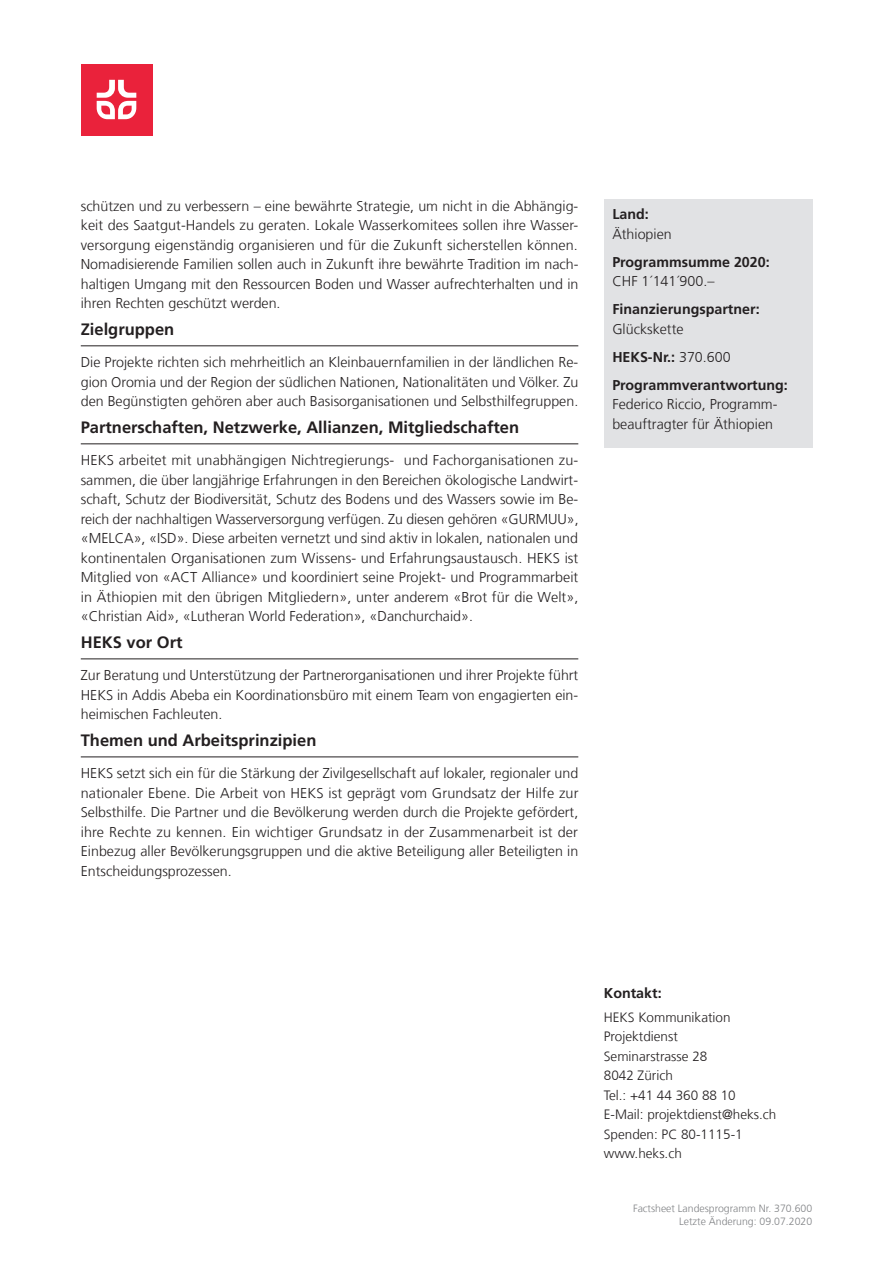
<style>
.page{position:relative;width:893px;height:1263px;background:#fff}
.page>*{position:absolute;margin:0;border:0;box-sizing:border-box;transform-origin:0 0}
.Untertitel{font:700 16.5px "Frutiger LT Com";color:#231f20}
.text{font:300 14.25px/19.5px "Frutiger LT Com";color:#231f20;text-align:justify}
.kasten{font:300 14.25px/19.5px "Frutiger LT Com";color:#231f20}
.kasten-2{font:700 14.25px/19.5px "Frutiger LT Com";color:#231f20}
.text-2{font:700 14.25px "Frutiger LT Com";color:#231f20}
.Kontakt{font:300 13.5px "Frutiger LT Com";color:#231f20}
.t1{font:300 10.5px/12.6px "Frutiger LT Com";color:#808285;text-align:right}
.s1{font-weight:700}
.s2{font-weight:300}
</style>
<div class="page">
<hr style="left:81px;top:345px;width:497px;height:1px;background:#231f20">
<hr style="left:81px;top:443px;width:497px;height:1px;background:#231f20">
<hr style="left:81px;top:658px;width:497px;height:1px;background:#231f20">
<hr style="left:81px;top:756px;width:497px;height:1px;background:#231f20">
<div style="left:604px;top:200px;width:208px;height:248px;background:#e1e2e4"></div>
<div style="left:81px;top:64px;width:71px;height:71px;background:#ea223b"></div>
<svg style="left:97px;top:80px;width:39px;height:39px"></svg>
<p class="text" style="left:81px;top:196px;width:499px">schützen und zu verbessern – eine bewährte Strategie, um nicht in die Abhängig&shy;keit des Saatgut-Handels zu geraten. Lokale Wasserkomitees sollen ihre Wasser&shy;versorgung eigenständig organisieren und für die Zukunft sicherstellen können.<br>Nomadisierende Familien sollen auch in Zukunft ihre bewährte Tradition im nach&shy;haltigen Umgang mit den Ressourcen Boden und Wasser aufrechterhalten und in ihren Rechten geschützt werden.</p>
<p class="Untertitel" style="left:81px;top:319px;width:95px">Zielgruppen</p>
<p class="text" style="left:81px;top:352px;width:499px">Die Projekte richten sich mehrheitlich an Kleinbauernfamilien in der ländlichen Re&shy;gion Oromia und der Region der südlichen Nationen, Nationalitäten und Völker. Zu den Begünstigten gehören aber auch Basisorganisationen und Selbsthilfegruppen.</p>
<p class="Untertitel" style="left:81px;top:417px;width:440px">Partnerschaften, Netzwerke, Allianzen, Mitgliedschaften</p>
<p class="text" style="left:81px;top:450px;width:499px">HEKS arbeitet mit unabhängigen Nichtregierungs- und Fachorganisationen zu&shy;sammen, die über langjährige Erfahrungen in den Bereichen ökologische Landwirt&shy;schaft, Schutz der Biodiversität, Schutz des Bodens und des Wassers sowie im Be&shy;reich der nachhaltigen Wasserversorgung verfügen. Zu diesen gehören «GURMUU», «MELCA», «ISD». Diese arbeiten vernetzt und sind aktiv in lokalen, nationalen und kontinentalen Organisationen zum Wissens- und Erfahrungsaustausch. HEKS ist Mitglied von «ACT Alliance» und koordiniert seine Projekt- und Programmarbeit in Äthiopien mit den übrigen Mitgliedern», unter anderem «Brot für die Welt», «Christian Aid», «Lutheran World Federation», «Danchurchaid».</p>
<p class="Untertitel" style="left:81px;top:632px;width:103px">HEKS vor Ort</p>
<p class="text" style="left:81px;top:665px;width:499px">Zur Beratung und Unterstützung der Partnerorganisationen und ihrer Projekte führt HEKS in Addis Abeba ein Koordinationsbüro mit einem Team von engagierten ein&shy;heimischen Fachleuten.</p>
<p class="Untertitel" style="left:81px;top:730px;width:237px">Themen und Arbeitsprinzipien</p>
<p class="text" style="left:81px;top:763px;width:499px">HEKS setzt sich ein für die Stärkung der Zivilgesellschaft auf lokaler, regionaler und nationaler Ebene. Die Arbeit von HEKS ist geprägt vom Grundsatz der Hilfe zur Selbsthilfe. Die Partner und die Bevölkerung werden durch die Projekte gefördert, ihre Rechte zu kennen. Ein wichtiger Grundsatz in der Zusammenarbeit ist der Einbezug aller Bevölkerungsgruppen und die aktive Beteiligung aller Beteiligten in Entscheidungsprozessen.</p>
<p class="kasten" style="left:612px;top:204px;width:61px"><span class="s1">Land:<br></span>Äthiopien</p>
<p class="kasten-2" style="left:612px;top:252px;width:159px">Programmsumme 2020:<br><span class="s2">CHF 1´141´900.–</span></p>
<p class="kasten-2" style="left:612px;top:299px;width:149px">Finanzierungspartner:<br><span class="s2">Glückskette</span></p>
<p class="kasten-2" style="left:612px;top:347px;width:120px">HEKS-Nr.: <span class="s2">370.600</span></p>
<p class="kasten" style="left:612px;top:375px;width:177px"><span class="s1">Programmverantwortung:<br></span>Federico Riccio, Programm&shy;beauftragter für Äthiopien</p>
<p class="text-2" style="left:604px;top:985px;width:59px">Kontakt:</p>
<p class="Kontakt" style="left:604px;top:1009px;width:128px">HEKS Kommunikation</p>
<p class="Kontakt" style="left:604px;top:1029px;width:76px">Projektdienst</p>
<p class="Kontakt" style="left:604px;top:1048px;width:105px">Seminarstrasse 28</p>
<p class="Kontakt" style="left:604px;top:1068px;width:71px">8042 Zürich</p>
<p class="Kontakt" style="left:604px;top:1087px;width:133px">Tel.: +41 44 360 88 10</p>
<p class="Kontakt" style="left:604px;top:1107px;width:174px">E-Mail: projektdienst@heks.ch</p>
<p class="Kontakt" style="left:604px;top:1126px;width:140px">Spenden: PC 80-1115-1</p>
<p class="Kontakt" style="left:604px;top:1146px;width:80px">www.heks.ch</p>
<p class="t1" style="left:633px;top:1202px;width:181px">Factsheet Landesprogramm Nr. 370.600<br>Letzte Änderung: 09.07.2020</p>
</div>
